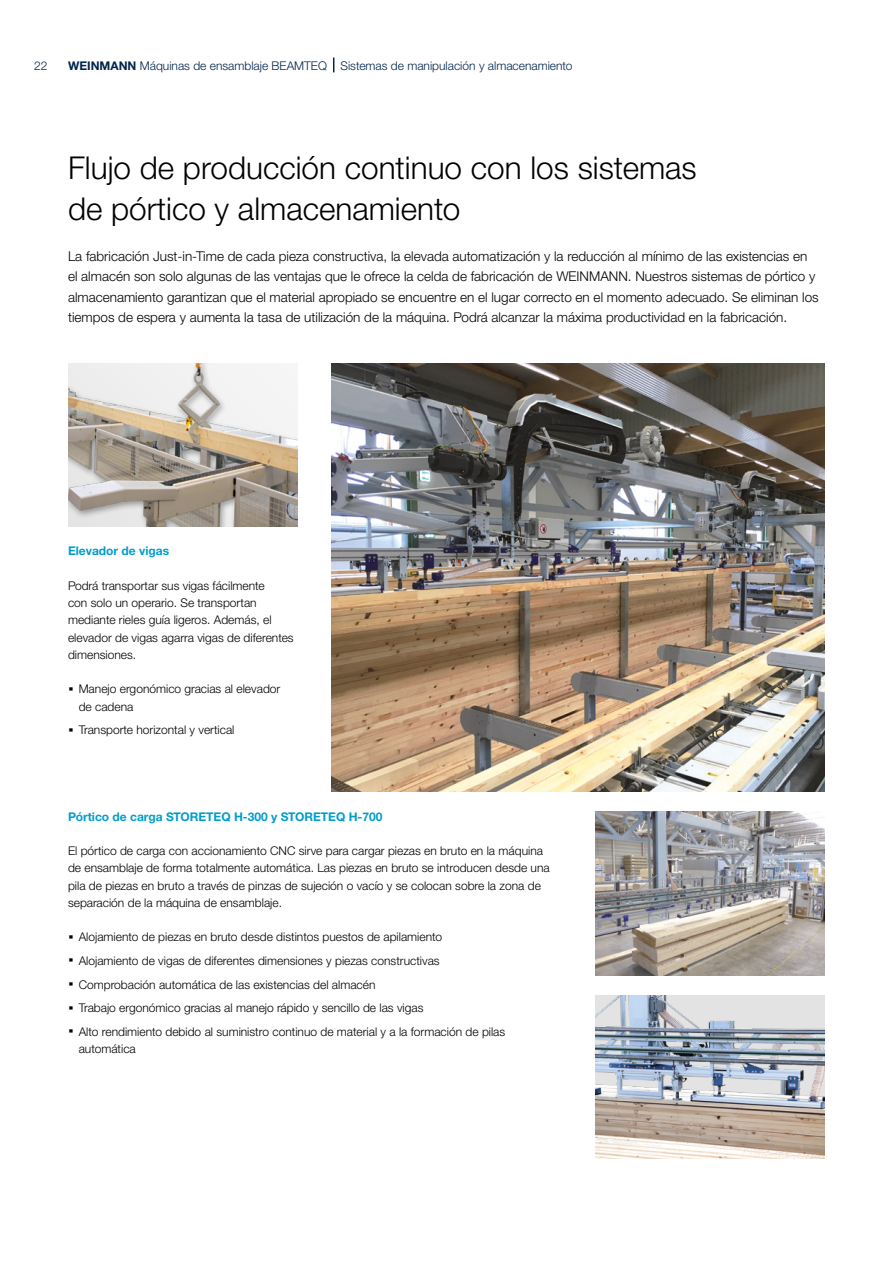
<style>
.page{position:relative;width:893px;height:1263px;background:#fff}
.page>*{position:absolute;margin:0;border:0;box-sizing:border-box;transform-origin:0 0}
.Headline_21pt_25_2_b{font:300 31.5px/40.8px "Helvetica Neue LTW1 G";color:#000}
.Text_9pt_13_6_light{font:300 13.5px/20.4px "Helvetica Neue LTW1 G";color:#000}
.Text_Bild_8Pt_11_5pt{font:300 12px/17.2px "Helvetica Neue LTW1 G";color:#000}
._01_Musterseiten_Rub{font:300 12px "Helvetica Neue LTW1 G";color:#00254b}
.Text_Bild_8Pt_11_5pt-2{font:700 12px "Helvetica Neue LTW1 G";color:#009dcc}
.s1{font-weight:700}
.s2{font-weight:700;font-size:21px}
</style>
<div class="page">
<img style="left:332px;top:363px;width:493px;height:428px">
<img style="left:68px;top:363px;width:230px;height:163px">
<img style="left:595px;top:812px;width:230px;height:163px">
<img style="left:595px;top:995px;width:230px;height:164px">
<svg style="left:333px;top:58px;width:1px;height:14px"></svg>
<p class="_01_Musterseiten_Rub" style="left:34px;top:58px;width:15px">22</p>
<p class="_01_Musterseiten_Rub" style="left:68px;top:58px;width:506px"><span class="s1">WEINMANN</span> Máquinas de ensamblaje BEAMTEQ Sistemas de manipulación y almacenamiento</p>
<p class="Headline_21pt_25_2_b" style="left:68px;top:148px;width:630px">Flujo de producción continuo con los sistemas de pórtico y almacenamiento</p>
<p class="Text_9pt_13_6_light" style="left:68px;top:246px;width:752px">La fabricación Just-in-Time de cada pieza constructiva, la elevada automatización y la reducción al mínimo de las existencias en el almacén son solo algunas de las ventajas que le ofrece la celda de fabricación de WEINMANN. Nuestros sistemas de pórtico y almacenamiento garantizan que el material apropiado se encuentre en el lugar correcto en el momento adecuado. Se eliminan los tiempos de espera y aumenta la tasa de utilización de la máquina. Podrá alcanzar la máxima productividad en la fabricación.</p>
<p class="Text_Bild_8Pt_11_5pt-2" style="left:68px;top:544px;width:103px">Elevador de vigas</p>
<p class="Text_Bild_8Pt_11_5pt" style="left:68px;top:577px;width:227px">Podrá transportar sus vigas fácilmente<br>con solo un operario. Se transportan mediante rieles guía ligeros. Además, el elevador de vigas agarra vigas de diferentes dimensiones.</p>
<p class="Text_Bild_8Pt_11_5pt" style="left:79px;top:680px;width:203px;text-indent:-11px"><span class="s2">·</span> Manejo ergonómico gracias al elevador de cadena</p>
<p class="Text_Bild_8Pt_11_5pt" style="left:68px;top:721px;width:168px"><span class="s2">·</span> Transporte horizontal y vertical</p>
<p class="Text_Bild_8Pt_11_5pt-2" style="left:68px;top:809px;width:316px">Pórtico de carga STORETEQ H-300 y STORETEQ H-700</p>
<p class="Text_Bild_8Pt_11_5pt" style="left:68px;top:842px;width:483px">El pórtico de carga con accionamiento CNC sirve para cargar piezas en bruto en la máquina de ensamblaje de forma totalmente automática. Las piezas en bruto se introducen desde una pila de piezas en bruto a través de pinzas de sujeción o vacío y se colocan sobre la zona de separación de la máquina de ensamblaje.</p>
<p class="Text_Bild_8Pt_11_5pt" style="left:68px;top:928px;width:376px"><span class="s2">·</span> Alojamiento de piezas en bruto desde distintos puestos de apilamiento</p>
<p class="Text_Bild_8Pt_11_5pt" style="left:68px;top:952px;width:373px"><span class="s2">·</span> Alojamiento de vigas de diferentes dimensiones y piezas constructivas</p>
<p class="Text_Bild_8Pt_11_5pt" style="left:68px;top:976px;width:309px"><span class="s2">·</span> Comprobación automática de las existencias del almacén</p>
<p class="Text_Bild_8Pt_11_5pt" style="left:68px;top:999px;width:357px"><span class="s2">·</span> Trabajo ergonómico gracias al manejo rápido y sencillo de las vigas</p>
<p class="Text_Bild_8Pt_11_5pt" style="left:79px;top:1023px;width:428px;text-indent:-11px"><span class="s2">·</span> Alto rendimiento debido al suministro continuo de material y a la formación de pilas automática</p>
</div>
